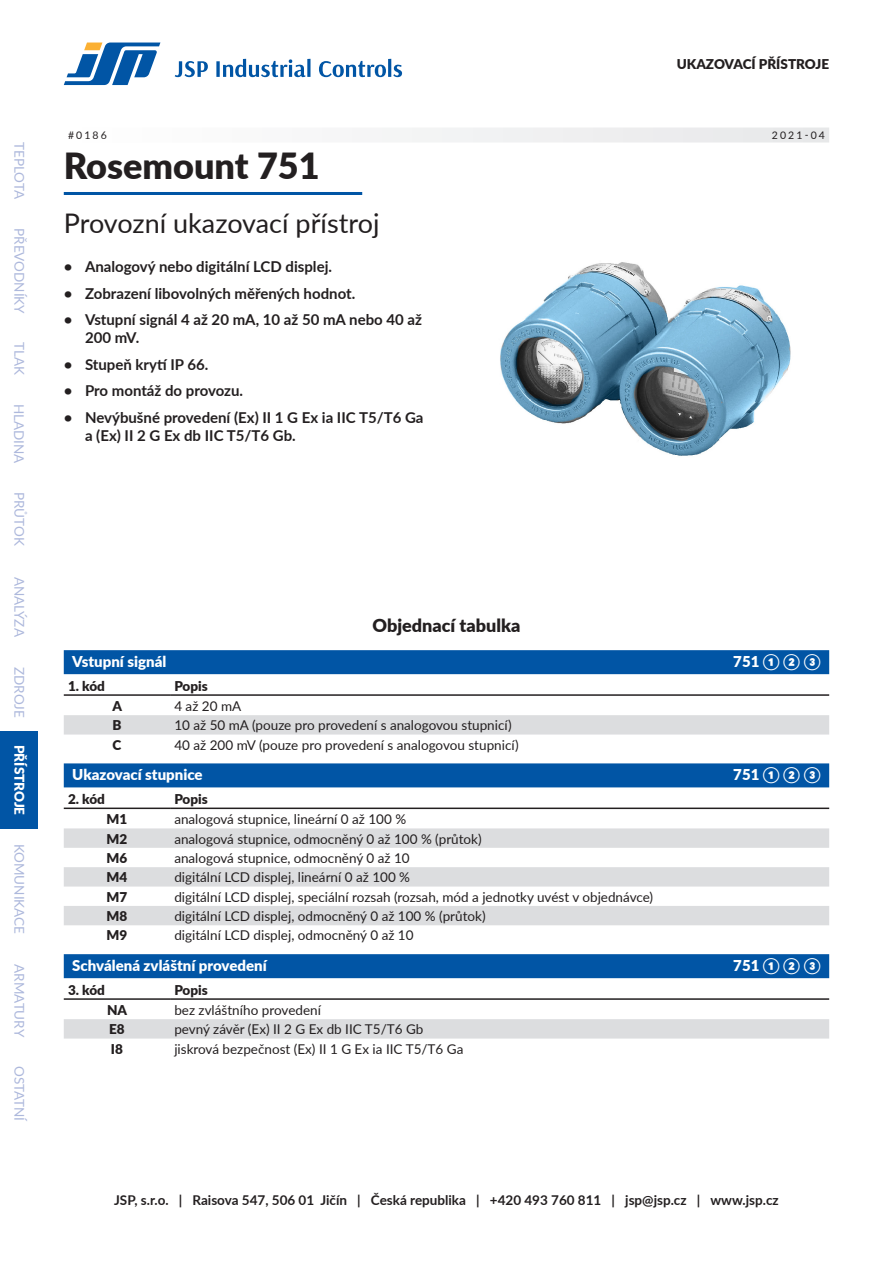
<style>
.page{position:relative;width:893px;height:1263px;background:#fff}
.page>*{position:absolute;margin:0;border:0;box-sizing:border-box;transform-origin:0 0}
.Produkt{font:900 36px "Lato";color:#231f20}
.Popis_produktu{font:27px "Lato";color:#231f20}
.Nadpis_1{font:900 18px "Lato";color:#231f20}
.t1{font:700 15px/18px "Lato";color:#231f20}
.Sekce{font:900 15px "Lato";color:#fff}
.Základ{font:13.5px "Lato";color:#231f20}
.t2{font:700 13.5px "Lato";color:#231f20}
.t3{font:13.5px "Lato";color:#adb8dc}
.Záklaví{font:900 13.5px "Lato";color:#231f20}
.Kód{font:900 13.5px "Lato";color:#231f20}
.t4{font:900 13.5px "Lato";color:#fff}
.Meta{font:10.5px "Lato";letter-spacing:.2em;color:#231f20}
</style>
<div class="page">
<svg style="left:64px;top:43px;width:96px;height:42px"></svg>
<svg style="left:175px;top:59px;width:227px;height:18px"></svg>
<div style="left:0;top:731px;width:38px;height:98px;background:#0155a5"></div>
<div style="left:64px;top:128px;width:765px;height:15px;background:#f2f3f4"></div>
<hr style="left:64px;top:192px;width:298px;height:3px;background:#0155a5">
<div style="left:64px;top:650px;width:765px;height:24px;background:#0155a5"></div>
<div style="left:64px;top:763px;width:765px;height:24px;background:#0155a5"></div>
<div style="left:64px;top:954px;width:765px;height:24px;background:#0155a5"></div>
<div style="left:64px;top:715px;width:765px;height:19px;background:#dcdddf"></div>
<hr style="left:64px;top:694px;width:106px;height:2px;background:#231f20">
<hr style="left:170px;top:694px;width:659px;height:2px;background:#231f20">
<svg style="left:64px;top:828px;width:765px;height:97px;fill:#dcdddf"></svg>
<hr style="left:64px;top:807px;width:106px;height:2px;background:#231f20">
<hr style="left:170px;top:807px;width:659px;height:2px;background:#231f20">
<div style="left:64px;top:1019px;width:765px;height:19px;background:#dcdddf"></div>
<hr style="left:64px;top:998px;width:106px;height:2px;background:#231f20">
<hr style="left:170px;top:998px;width:659px;height:2px;background:#231f20">
<img style="left:500px;top:262px;width:291px;height:194px">
<p class="t3" style="left:29px;top:142px;width:58px;rotate:90deg">TEPLOTA</p>
<p class="t3" style="left:29px;top:228px;width:87px;rotate:90deg">PŘEVODNÍKY</p>
<p class="t3" style="left:29px;top:342px;width:34px;rotate:90deg">TLAK</p>
<p class="t3" style="left:29px;top:404px;width:61px;rotate:90deg">HLADINA</p>
<p class="t3" style="left:29px;top:492px;width:55px;rotate:90deg">PRŮTOK</p>
<p class="t3" style="left:29px;top:577px;width:61px;rotate:90deg">ANALÝZA</p>
<p class="t3" style="left:29px;top:667px;width:52px;rotate:90deg">ZDROJE</p>
<p class="t4" style="left:30px;top:745px;width:72px;rotate:90deg">PŘÍSTROJE</p>
<p class="t3" style="left:29px;top:844px;width:92px;rotate:90deg">KOMUNIKACE</p>
<p class="t3" style="left:29px;top:964px;width:74px;rotate:90deg">ARMATURY</p>
<p class="t3" style="left:29px;top:1066px;width:58px;rotate:90deg">OSTATNÍ</p>
<p class="Záklaví" style="left:677px;top:54px;width:20px">Ukazovací</p>
<p class="Záklaví" style="left:759px;top:54px;width:9px">přístroje</p>
<p class="Meta" style="left:68px;top:128px;width:40px">#0186</p>
<p class="Meta" style="left:772px;top:128px;width:55px">2021-04</p>
<p class="Produkt" style="left:64px;top:139px;width:257px">Rosemount 751</p>
<p class="Popis_produktu" style="left:64px;top:204px;width:317px">Provozní ukazovací přístroj</p>
<p class="t1" style="left:64px;top:257px;width:200px">• Analogový nebo digitální LCD</p>
<p class="t1" style="left:286px;top:257px;width:48px">displej.</p>
<p class="t1" style="left:64px;top:284px;width:293px">• Zobrazení libovolných měřených hodnot.</p>
<p class="t1" style="left:85px;top:310px;width:338px;text-indent:-21px">• Vstupní signál 4 až 20 mA, 10 až 50 mA nebo 40 až<br>200 mV.</p>
<p class="t1" style="left:64px;top:355px;width:146px">• Stupeň krytí IP 66.</p>
<p class="t1" style="left:64px;top:381px;width:181px">• Pro montáž do provozu.</p>
<p class="t1" style="left:85px;top:408px;width:340px;text-indent:-21px">• Nevýbušné provedení (Ex) II 1 G Ex ia IIC T5/T6 Ga a (Ex) II 2 G Ex db IIC T5/T6 Gb.</p>
<p class="Nadpis_1" style="left:373px;top:612px;width:149px">Objednací tabulka</p>
<p class="Sekce" style="left:72px;top:650px;width:96px">Vstupní signál</p>
<p class="Sekce" style="left:733px;top:650px;width:89px">751 ① ② ③</p>
<p class="Záklaví" style="left:68px;top:676px;width:38px">1. kód</p>
<p class="Záklaví" style="left:174px;top:676px;width:35px">Popis</p>
<p class="Kód" style="left:112px;top:696px;width:11px">A</p>
<p class="Základ" style="left:174px;top:696px;width:68px">4 až 20 mA</p>
<p class="Kód" style="left:112px;top:715px;width:11px">B</p>
<p class="Základ" style="left:174px;top:716px;width:339px">10 až 50 mA (pouze pro provedení s analogovou stupnicí)</p>
<p class="Kód" style="left:113px;top:735px;width:10px">C</p>
<p class="Základ" style="left:174px;top:735px;width:346px">40 až 200 mV (pouze pro provedení s analogovou stupnicí)</p>
<p class="Sekce" style="left:72px;top:764px;width:132px">Ukazovací stupnice</p>
<p class="Sekce" style="left:733px;top:764px;width:89px">751 ① ② ③</p>
<p class="Záklaví" style="left:68px;top:789px;width:38px">2. kód</p>
<p class="Záklaví" style="left:174px;top:789px;width:35px">Popis</p>
<p class="Kód" style="left:107px;top:809px;width:22px">M1</p>
<p class="Základ" style="left:174px;top:810px;width:233px">analogová stupnice, lineární 0 až 100 %</p>
<p class="Kód" style="left:107px;top:828px;width:22px">M2</p>
<p class="Základ" style="left:174px;top:829px;width:309px">analogová stupnice, odmocněný 0 až 100 % (průtok)</p>
<p class="Kód" style="left:107px;top:848px;width:22px">M6</p>
<p class="Základ" style="left:174px;top:848px;width:237px">analogová stupnice, odmocněný 0 až 10</p>
<p class="Kód" style="left:107px;top:867px;width:22px">M4</p>
<p class="Základ" style="left:174px;top:868px;width:237px">digitální LCD displej, lineární 0 až 100 %</p>
<p class="Kód" style="left:107px;top:886px;width:22px">M7</p>
<p class="Základ" style="left:174px;top:887px;width:480px">digitální LCD displej, speciální rozsah (rozsah, mód a jednotky uvést v objednávce)</p>
<p class="Kód" style="left:107px;top:906px;width:22px">M8</p>
<p class="Základ" style="left:174px;top:906px;width:313px">digitální LCD displej, odmocněný 0 až 100 % (průtok)</p>
<p class="Kód" style="left:107px;top:925px;width:22px">M9</p>
<p class="Základ" style="left:174px;top:926px;width:241px">digitální LCD displej, odmocněný 0 až 10</p>
<p class="Sekce" style="left:72px;top:954px;width:196px">Schválená zvláštní provedení</p>
<p class="Sekce" style="left:733px;top:954px;width:89px">751 ① ② ③</p>
<p class="Záklaví" style="left:68px;top:980px;width:38px">3. kód</p>
<p class="Záklaví" style="left:174px;top:980px;width:35px">Popis</p>
<p class="Kód" style="left:107px;top:1000px;width:22px">NA</p>
<p class="Základ" style="left:174px;top:1000px;width:148px">bez zvláštního provedení</p>
<p class="Kód" style="left:109px;top:1019px;width:17px">E8</p>
<p class="Základ" style="left:174px;top:1020px;width:251px">pevný závěr (Ex) II 2 G Ex db IIC T5/T6 Gb</p>
<p class="Kód" style="left:111px;top:1038px;width:14px">I8</p>
<p class="Základ" style="left:174px;top:1039px;width:291px">jiskrová bezpečnost (Ex) II 1 G Ex ia IIC T5/T6 Ga</p>
<p class="t2" style="left:64px;top:1190px;width:374px">18 | Ukazovací přístroje, regu látory a zapisovače</p>
<p class="t2" style="left:621px;top:1190px;width:210px">Objednávkový katalog 2021</p>
<p class="t2" style="left:114px;top:1190px;width:666px">JSP, s.r.o. | Raisova 547, 506 01 Jičín | Česká republika | +420 493 760 811 | jsp@jsp.cz | www.jsp.cz</p>
</div>
